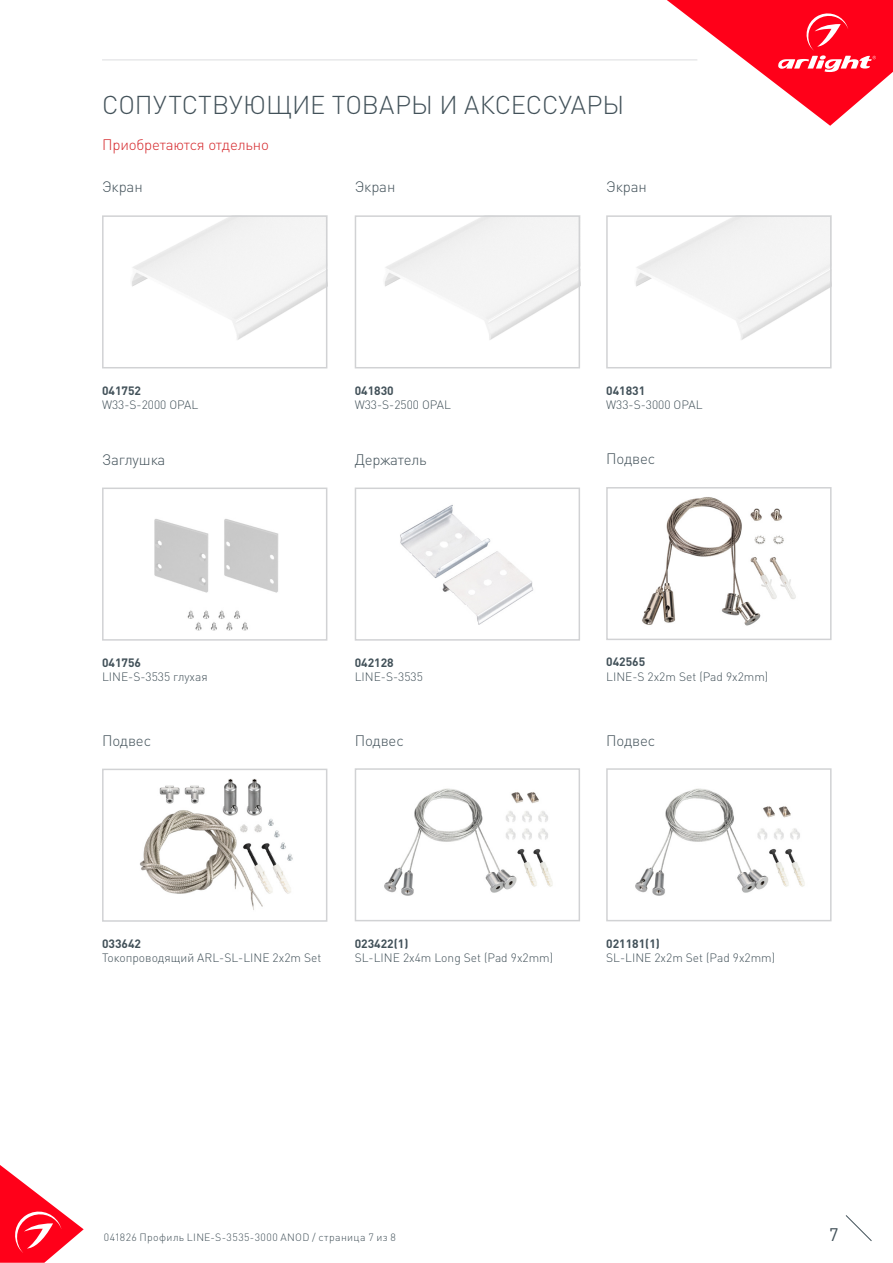
<style>
.page{position:relative;width:893px;height:1263px;background:#fff}
.page>*{position:absolute;margin:0;border:0;box-sizing:border-box;transform-origin:0 0}
.t1{font:300 25.5px "DIN Pro";color:#425159}
.t2{font:18px "DIN Pro";color:#425159}
.t3{font:300 15px "DIN Pro";letter-spacing:-.01em;color:#425159}
.t4{font:300 15px "DIN Pro";letter-spacing:-.01em;color:#d5262a}
.t5{font:300 12px "DIN Pro";color:#425159}
.t6{font:700 12px "DIN Pro";color:#425159}
.t7{font:300 10.5px "DIN Pro";letter-spacing:.04em;color:#425159}
</style>
<div class="page">
<svg style="left:0;top:1165px;width:84px;height:98px"></svg>
<svg style="left:845px;top:1215px;width:27px;height:26px"></svg>
<svg style="left:667px;top:0;width:226px;height:126px"></svg>
<hr style="left:102px;top:60px;width:595px;height:1px;background:#dcdddf">
<img style="left:154px;top:519px;width:125px;height:112px">
<div style="left:102px;top:487px;width:225px;height:154px;border:2px solid #d1d2d4"></div>
<img style="left:132px;top:218px;width:192px;height:122px">
<div style="left:102px;top:215px;width:225px;height:153px;border:2px solid #d1d2d4"></div>
<img style="left:384px;top:218px;width:193px;height:122px">
<div style="left:355px;top:215px;width:225px;height:153px;border:2px solid #d1d2d4"></div>
<img style="left:636px;top:218px;width:193px;height:122px">
<div style="left:606px;top:215px;width:226px;height:153px;border:2px solid #d1d2d4"></div>
<img style="left:400px;top:505px;width:134px;height:120px">
<div style="left:355px;top:487px;width:225px;height:154px;border:2px solid #d1d2d4"></div>
<img style="left:642px;top:497px;width:154px;height:129px">
<div style="left:606px;top:487px;width:226px;height:153px;border:2px solid #d1d2d4"></div>
<img style="left:140px;top:778px;width:153px;height:132px">
<div style="left:102px;top:769px;width:225px;height:153px;border:2px solid #d1d2d4"></div>
<img style="left:635px;top:788px;width:170px;height:108px">
<div style="left:606px;top:768px;width:226px;height:153px;border:2px solid #d1d2d4"></div>
<img style="left:384px;top:788px;width:169px;height:108px">
<div style="left:355px;top:768px;width:225px;height:153px;border:2px solid #d1d2d4"></div>
<p class="t1" style="left:102px;top:87px;width:524px">СОПУТСТВУЮЩИЕ ТОВАРЫ И АКСЕССУАРЫ</p>
<p class="t4" style="left:102px;top:134px;width:168px">Приобретаются отдельно</p>
<p class="t3" style="left:102px;top:177px;width:42px">Экран</p>
<p class="t3" style="left:355px;top:177px;width:42px">Экран</p>
<p class="t3" style="left:606px;top:177px;width:42px">Экран</p>
<p class="t6" style="left:102px;top:382px;width:41px">041752</p>
<p class="t5" style="left:102px;top:397px;width:98px">W33-S-2000 OPAL</p>
<p class="t6" style="left:355px;top:382px;width:41px">041830</p>
<p class="t5" style="left:355px;top:397px;width:98px">W33-S-2500 OPAL</p>
<p class="t6" style="left:606px;top:382px;width:41px">041831</p>
<p class="t5" style="left:606px;top:397px;width:98px">W33-S-3000 OPAL</p>
<p class="t3" style="left:102px;top:449px;width:65px">Заглушка</p>
<p class="t3" style="left:355px;top:449px;width:73px">Держатель</p>
<p class="t3" style="left:606px;top:448px;width:51px">Подвес</p>
<p class="t6" style="left:102px;top:654px;width:41px">041756</p>
<p class="t5" style="left:102px;top:669px;width:107px">LINE-S-3535 глухая</p>
<p class="t6" style="left:355px;top:654px;width:41px">042128</p>
<p class="t5" style="left:355px;top:669px;width:70px">LINE-S-3535</p>
<p class="t6" style="left:606px;top:654px;width:41px">042565</p>
<p class="t5" style="left:606px;top:668px;width:164px">LINE-S 2x2m Set (Pad 9x2mm)</p>
<p class="t3" style="left:102px;top:730px;width:51px">Подвес</p>
<p class="t3" style="left:355px;top:730px;width:51px">Подвес</p>
<p class="t3" style="left:606px;top:730px;width:51px">Подвес</p>
<p class="t6" style="left:102px;top:935px;width:41px">033642</p>
<p class="t5" style="left:102px;top:950px;width:221px">Токопроводящий ARL-SL-LINE 2x2m Set</p>
<p class="t6" style="left:355px;top:935px;width:55px">023422(1)</p>
<p class="t5" style="left:355px;top:949px;width:200px">SL-LINE 2x4m Long Set (Pad 9x2mm)</p>
<p class="t6" style="left:606px;top:935px;width:55px">021181(1)</p>
<p class="t5" style="left:606px;top:949px;width:171px">SL-LINE 2x2m Set (Pad 9x2mm)</p>
<p class="t7" style="left:104px;top:1230px;width:294px">041826 Профиль LINE-S-3535-3000 ANOD / страница 7 из 8</p>
<h2 class="t2" style="left:829px;top:1222px;width:11px">7</h2>
</div>
